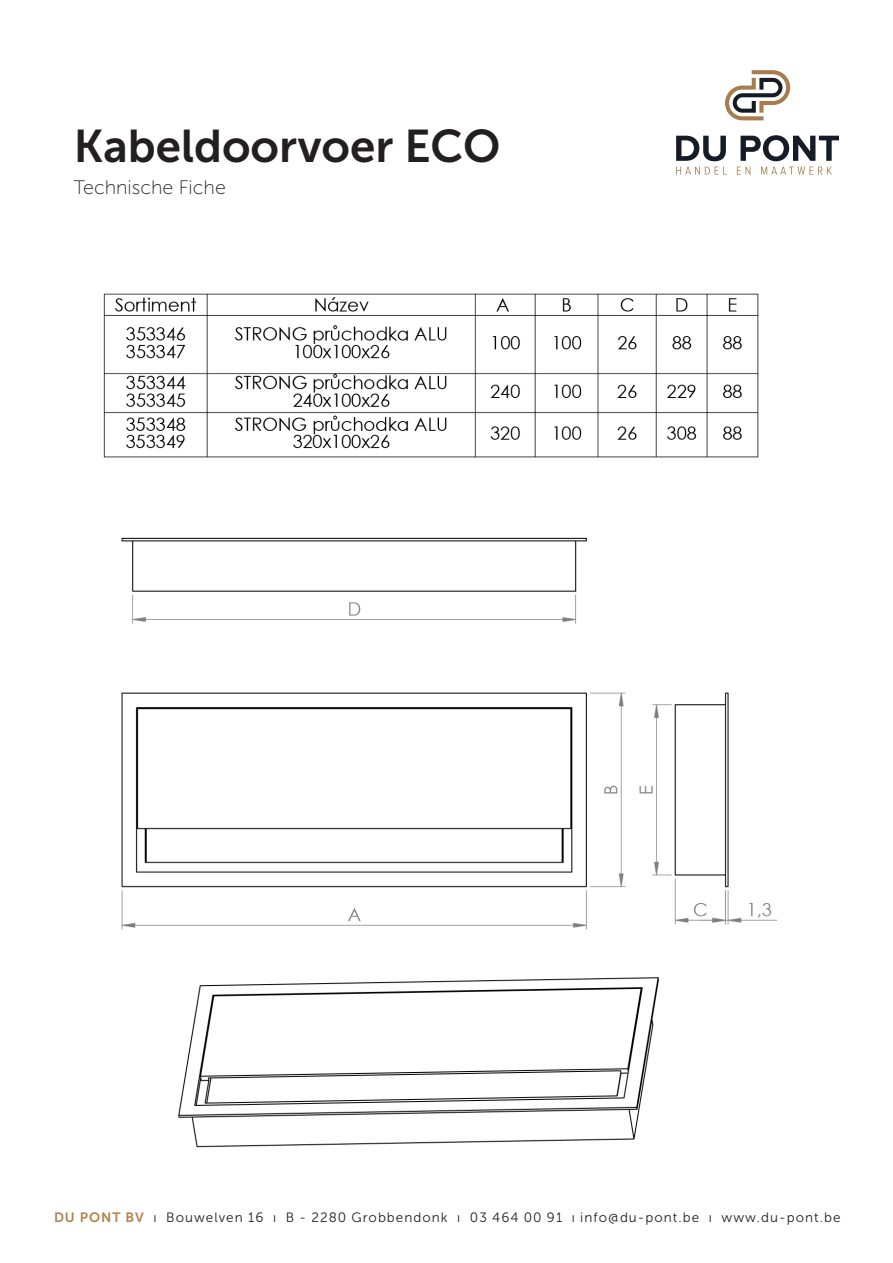
<style>
.page{position:relative;width:893px;height:1263px;background:#fff}
.page>*{position:absolute;margin:0;border:0;box-sizing:border-box;transform-origin:0 0}
.t1{font:45.75px "Museo Sans 700";color:#231f20}
.t2{font:19.5px "Museo Sans 100";color:#231f20}
.t3{font:13.5px "Museo Sans 300";letter-spacing:.075em;color:#231f20}
.s1{font-family:"Museo Sans 700";color:#b3814b}
</style>
<div class="page">
<svg style="left:676px;top:136px;width:50px;height:25px"></svg>
<svg style="left:741px;top:135px;width:98px;height:26px"></svg>
<svg style="left:725px;top:70px;width:65px;height:50px"></svg>
<svg style="left:676px;top:167px;width:51px;height:8px"></svg>
<svg style="left:737px;top:167px;width:13px;height:8px"></svg>
<svg style="left:761px;top:167px;width:71px;height:8px"></svg>
<img style="left:103px;top:293px;width:674px;height:855px">
<p class="t1" style="left:74px;top:120px;width:428px">Kabeldoorvoer ECO</p>
<p class="t2" style="left:74px;top:177px;width:153px">Technische Fiche</p>
<p class="t3" style="left:54px;top:1210px;width:788px"><span class="s1">DU PONT BV</span> ı Bouwelven 16 ı B - 2280 Grobbendonk ı 03 464 00 91 ı info@du-pont.be ı www.du-pont.be</p>
</div>
